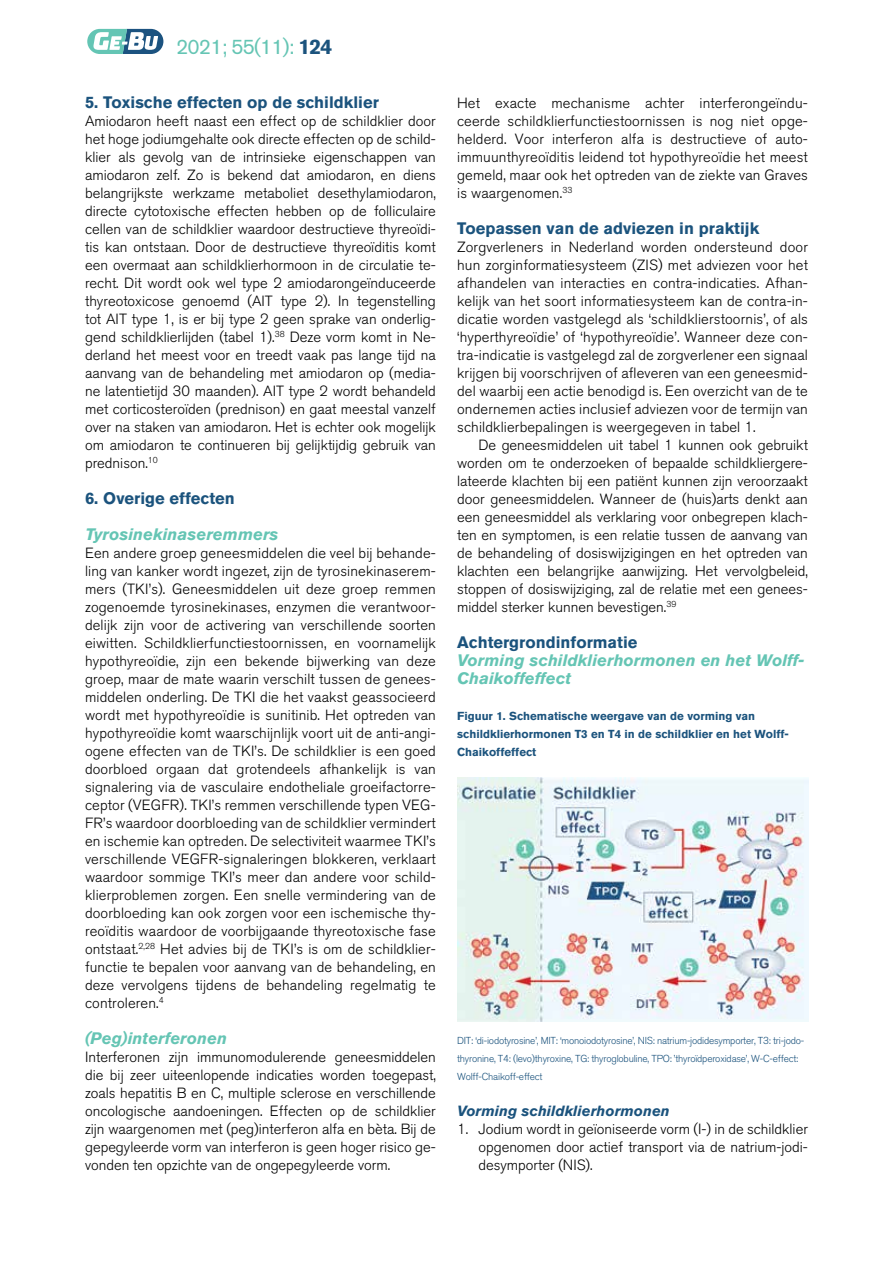
<style>
.page{position:relative;width:893px;height:1263px;background:#fff}
.page>*{position:absolute;margin:0;border:0;box-sizing:border-box;transform-origin:0 0}
.t1{font:21px "Akzidenz Grotesk BQ";letter-spacing:-.04em;color:#65c5b4}
.t2{font:700 16.5px "Akzidenz Grotesk BQ";color:#1b537d}
.t3{font:italic 700 16.5px/18px "Akzidenz Grotesk BQ";color:#65c5b4}
.t4{font:300 14.7px/18px "Akzidenz Grotesk BQ";color:#000;text-align:justify}
.t5{font:italic 700 14.7px "Akzidenz Grotesk BQ";color:#1b537d}
.t6{font:700 11.55px/18px "Akzidenz Grotesk BQ";color:#1b537d}
.t7{font:300 10.05px/18px "Akzidenz Grotesk BQ";letter-spacing:-.02em;color:#1b537d}
.s1{font-weight:700;color:#1b537d}
</style>
<div class="page">
<svg style="left:87px;top:29px;width:76px;height:25px"></svg>
<img style="left:457px;top:777px;width:351px;height:244px">
<h1 class="t1" style="left:176px;top:34px;width:157px">2021; 55(11): <span class="s1">124</span></h1>
<p class="t2" style="left:85px;top:93px;width:295px">5. Toxische effecten op de schildklier</p>
<p class="t4" style="left:85px;top:112px;width:352px">Amiodaron heeft naast een effect op de schildklier door het hoge jodiumgehalte ook directe effecten op de schild&shy;klier als gevolg van de intrinsieke eigenschappen van amiodaron zelf. Zo is bekend dat amiodaron, en diens belangrijkste werkzame metaboliet desethylamiodaron, directe cytotoxische effecten hebben op de folliculaire cellen van de schildklier waardoor destructieve thyreoïdi&shy;tis kan ontstaan. Door de destructieve thyreoïditis komt een overmaat aan schildklierhormoon in de circulatie te&shy;recht. Dit wordt ook wel type 2 amiodarongeïnduceerde thyreotoxicose genoemd (AIT type 2). In tegenstelling tot AIT type 1, is er bij type 2 geen sprake van onderlig&shy;gend schildklierlijden (tabel 1).<sup>38</sup> Deze vorm komt in Ne&shy;derland het meest voor en treedt vaak pas lange tijd na aanvang van de behandeling met amiodaron op (media&shy;ne latentietijd 30 maanden). AIT type 2 wordt behandeld met corticosteroïden (prednison) en gaat meestal vanzelf over na staken van amiodaron. Het is echter ook mogelijk om amiodaron te continueren bij gelijktijdig gebruik van prednison.<sup>10</sup></p>
<p class="t2" style="left:85px;top:489px;width:151px">6. Overige effecten</p>
<p class="t3" style="left:85px;top:525px;width:195px">Tyrosinekinaseremmers</p>
<p class="t4" style="left:85px;top:544px;width:352px">Een andere groep geneesmiddelen die veel bij behande&shy;ling van kanker wordt ingezet, zijn de tyrosinekinaserem&shy;mers (TKI’s). Geneesmiddelen uit deze groep remmen zogenoemde tyrosinekinases, enzymen die verantwoor&shy;delijk zijn voor de activering van verschillende soorten eiwitten. Schildklierfunctiestoornissen, en voornamelijk hypothyreoïdie, zijn een bekende bijwerking van deze groep, maar de mate waarin verschilt tussen de genees&shy;middelen onderling. De TKI die het vaakst geassocieerd wordt met hypothyreoïdie is sunitinib. Het optreden van hypothyreoïdie komt waarschijnlijk voort uit de anti-angi&shy;ogene effecten van de TKI’s. De schildklier is een goed doorbloed orgaan dat grotendeels afhankelijk is van signalering via de vasculaire endotheliale groeifactorre&shy;ceptor (VEGFR). TKI’s remmen verschillende typen VEG-FR’s waardoor doorbloeding van de schildklier vermindert en ischemie kan optreden. De selectiviteit waarmee TKI’s verschillende VEGFR-signaleringen blokkeren, verklaart waardoor sommige TKI’s meer dan andere voor schild&shy;klierproblemen zorgen. Een snelle vermindering van de doorbloeding kan ook zorgen voor een ischemische thy&shy;reoïditis waardoor de voorbijgaande thyreotoxische fase ontstaat.<sup>2,28</sup> Het advies bij de TKI’s is om de schildklier&shy;functie te bepalen voor aanvang van de behandeling, en deze vervolgens tijdens de behandeling regelmatig te controleren.<sup>4</sup></p>
<p class="t3" style="left:85px;top:1029px;width:144px">(Peg)interferonen</p>
<p class="t4" style="left:85px;top:1048px;width:352px">Interferonen zijn immunomodulerende geneesmiddelen die bij zeer uiteenlopende indicaties worden toegepast, zoals hepatitis B en C, multiple sclerose en verschillende oncologische aandoeningen. Effecten op de schildklier zijn waargenomen met (peg)interferon alfa en bèta. Bij de gepegyleerde vorm van interferon is geen hoger risico ge&shy;vonden ten opzichte van de ongepegyleerde vorm.</p>
<p class="t4" style="left:457px;top:94px;width:352px">Het exacte mechanisme achter interferongeïndu&shy;ceerde schildklierfunctiestoornissen is nog niet opge&shy;helderd. Voor interferon alfa is destructieve of auto&shy;immuunthyreoïditis leidend tot hypothyreoïdie het meest gemeld, maar ook het optreden van de ziekte van Graves is waargenomen.<sup>33</sup></p>
<p class="t2" style="left:457px;top:219px;width:304px">Toepassen van de adviezen in praktijk</p>
<p class="t4" style="left:457px;top:238px;width:352px">Zorgverleners in Nederland worden ondersteund door hun zorginformatiesysteem (ZIS) met adviezen voor het afhandelen van interacties en contra-indicaties. Afhan&shy;kelijk van het soort informatiesysteem kan de contra-in&shy;dicatie worden vastgelegd als ‘schildklierstoornis’, of als ‘hyperthyreoïdie’ of ‘hypothyreoïdie’. Wanneer deze con&shy;tra-indicatie is vastgelegd zal de zorgverlener een signaal krijgen bij voorschrijven of afleveren van een geneesmid&shy;del waarbij een actie benodigd is. Een overzicht van de te ondernemen acties inclusief adviezen voor de termijn van schildklierbepalingen is weergegeven in tabel 1.</p>
<p class="t4" style="left:457px;top:436px;width:352px;text-indent:21px">De geneesmiddelen uit tabel 1 kunnen ook gebruikt worden om te onderzoeken of bepaalde schildkliergere&shy;lateerde klachten bij een patiënt kunnen zijn veroorzaakt door geneesmiddelen. Wanneer de (huis)arts denkt aan een geneesmiddel als verklaring voor onbegrepen klach&shy;ten en symptomen, is een relatie tussen de aanvang van de behandeling of dosiswijzigingen en het optreden van klachten een belangrijke aanwijzing. Het vervolgbeleid, stoppen of dosiswijziging, zal de relatie met een genees&shy;middel sterker kunnen bevestigen.<sup>39</sup></p>
<p class="t2" style="left:457px;top:633px;width:182px">Achtergrondinformatie</p>
<p class="t3" style="left:457px;top:651px;width:349px">Vorming schildklierhormonen en het Wolff-<br>Chaikoffeffect</p>
<p class="t6" style="left:457px;top:707px;width:333px">Figuur 1. Schematische weergave van de vorming van schildklierhormonen T3 en T4 in de schildklier en het Wolff-<br>Chaikoffeffect</p>
<p class="t7" style="left:457px;top:1032px;width:349px">DIT: ‘di-iodotyrosine’, MIT: ‘monoiodotyrosine’, NIS: natrium-jodidesymporter, T3: tri-jodo&shy;thyronine, T4: (levo)thyroxine, TG: thyroglobuline, TPO: ’thyroïdperoxidase’, W-C-effect:<br>Wolff-Chaikoff-effect</p>
<p class="t5" style="left:457px;top:1102px;width:214px">Vorming schildklierhormonen</p>
<p class="t4" style="left:478px;top:1120px;width:331px;text-indent:-21px">1. Jodium wordt in geïoniseerde vorm (I-) in de schildklier opgenomen door actief transport via de natrium-jodi&shy;desymporter (NIS).</p>
</div>
